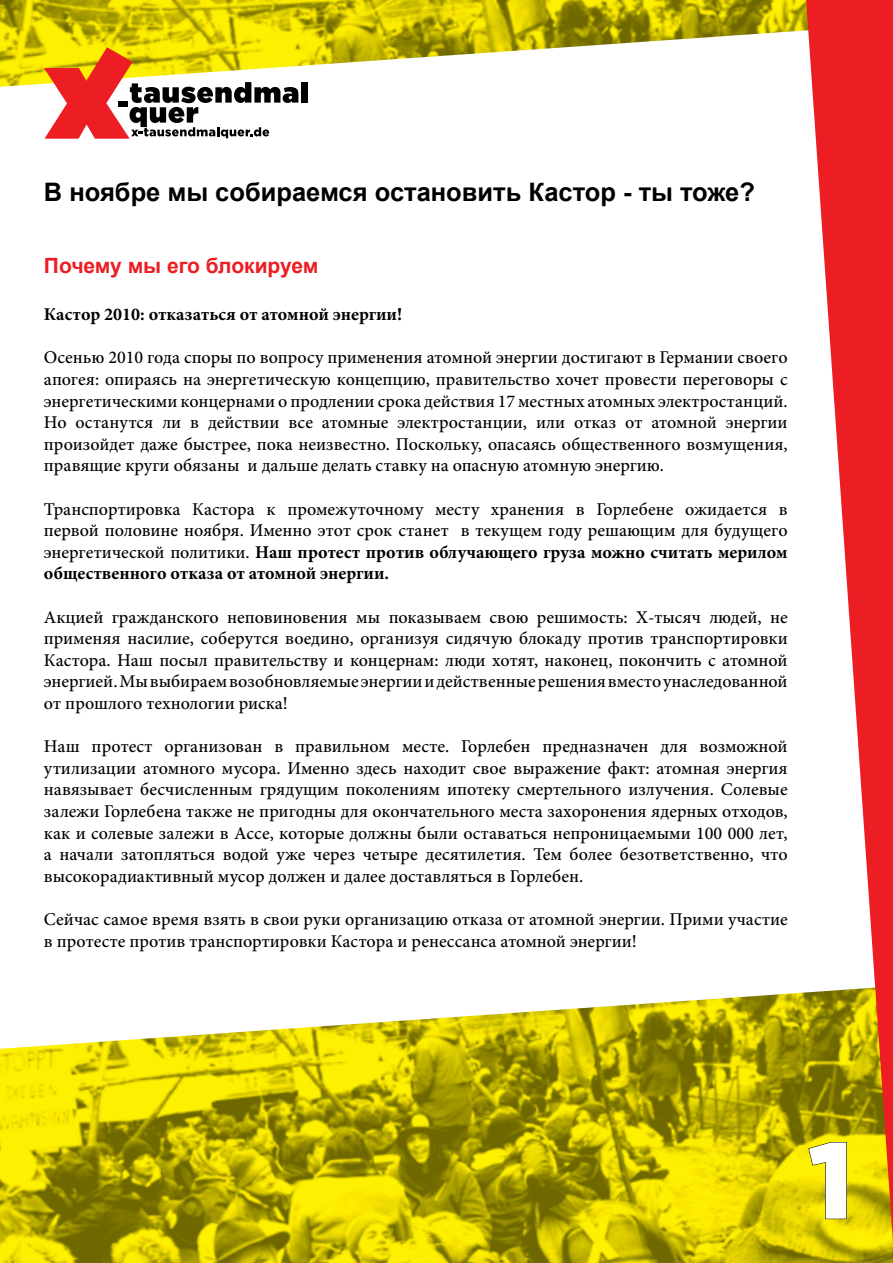
<style>
.page{position:relative;width:893px;height:1263px;background:#fff}
.page>*{position:absolute;margin:0;border:0;box-sizing:border-box;transform-origin:0 0}
.t1{font:900 108px "Gotham HTF";color:#fff}
.t2{font:700 25.5px "Arial";color:#000}
.t3{font:700 21px "Arial";letter-spacing:-.015em;color:#ed1d24}
.t4{font:500 18px/21.6px "Minion Pro";color:#000;text-align:justify}
.t5{font:700 18px "Minion Pro";color:#000}
.s1{font-weight:700}
</style>
<div class="page">
<img style="left:0;top:0;width:806px;height:96px">
<img style="left:0;top:992px;width:893px;height:271px">
<svg style="left:806px;top:0;width:87px;height:1242px;fill:#ed1d24"></svg>
<svg style="left:808px;top:1142px;width:39px;height:77px;background:#dfd000"></svg>
<div style="left:301px;top:82px;width:7px;height:21px;background:#000"></div>
<svg style="left:44px;top:47px;width:254px;height:92px"></svg>
<h2 class="t2" style="left:44px;top:176px;width:712px">В ноябре мы собираемся остановить Кастор - ты тоже?</h2>
<p class="t3" style="left:44px;top:252px;width:276px">Почему мы его блокируем</p>
<p class="t5" style="left:44px;top:302px;width:360px">Кастор 2010: отказаться от атомной энергии!</p>
<p class="t4" style="left:44px;top:347px;width:745px">Осенью 2010 года споры по вопросу применения атомной энергии достигают в Германии своего апогея: опираясь на энергетическую концепцию, правительство хочет провести переговоры с энергетическими концернами о продлении срока действия 17 местных атомных электростанций.<br>Но останутся ли в действии все атомные электростанции, или отказ от атомной энергии произойдет даже быстрее, пока неизвестно. Поскольку, опасаясь общественного возмущения, правящие круги обязаны и дальше делать ставку на опасную атомную энергию.</p>
<p class="t4" style="left:44px;top:498px;width:745px">Транспортировка Кастора к промежуточному месту хранения в Горлебене ожидается в первой половине ноября. Именно этот срок станет в текущем году решающим для будущего энергетической политики. <span class="s1">Наш протест против облучающего груза можно считать мерилом общественного отказа от атомной энергии.</span></p>
<p class="t4" style="left:44px;top:606px;width:745px">Акцией гражданского неповиновения мы показываем свою решимость: Х-тысяч людей, не применяя насилие, соберутся воедино, организуя сидячую блокаду против транспортировки Кастора. Наш посыл правительству и концернам: люди хотят, наконец, покончить с атомной энергией. Мы выбираем возобновляемые энергии и действенные решения вместо унаследованной от прошлого технологии риска!</p>
<p class="t4" style="left:44px;top:736px;width:745px">Наш протест организован в правильном месте. Горлебен предназначен для возможной утилизации атомного мусора. Именно здесь находит свое выражение факт: атомная энергия навязывает бесчисленным грядущим поколениям ипотеку смертельного излучения. Солевые залежи Горлебена также не пригодны для окончательного места захоронения ядерных отходов, как и солевые залежи в Ассе, которые должны были оставаться непроницаемыми 100 000 лет, а начали затопляться водой уже через четыре десятилетия. Тем более безответственно, что высокорадиактивный мусор должен и далее доставляться в Горлебен.</p>
<p class="t4" style="left:44px;top:908px;width:745px">Сейчас самое время взять в свои руки организацию отказа от атомной энергии. Прими участие в протесте против транспортировки Кастора и ренессанса атомной энергии!</p>
<h1 class="t1" style="left:808px;top:1118px;width:47px">1</h1>
</div>
